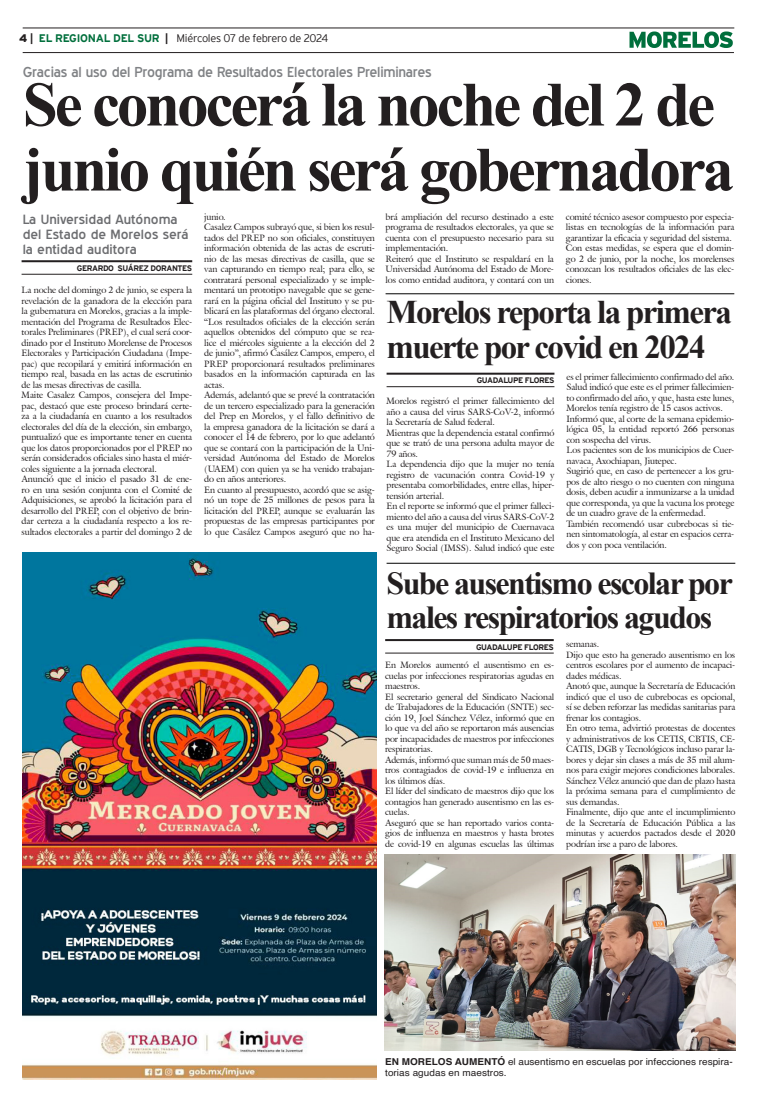
<style>
.page{position:relative;width:757px;height:1106px;background:#fff}
.page>*{position:absolute;margin:0;border:0;box-sizing:border-box;transform-origin:0 0}
.Cabeza_01{font:700 63px "Times New Roman";letter-spacing:-.05em;color:#231f20}
.Cabeza_02{font:700 33px "Times New Roman";letter-spacing:-.05em;color:#231f20}
.Cabeza_03{font:700 32px "Times New Roman";letter-spacing:-.05em;color:#231f20}
.Balazo_01{font:14px "Blue Highway";letter-spacing:-.015em;color:#808285;scale:1.05 1}
.Sumario_Portada{font:13px/15px "Blue Highway";color:#6c6d70;scale:1.1 1}
.t1{font:300 11px "Interstate";letter-spacing:-.03em;color:#231f20}
.Pie_de_foto{font:9.5px/11px "Helvetica";letter-spacing:.005em;color:#231f20;scale:1.05 1}
.t2{font:9.1px/10.5px "Galliard IT Cby BT";letter-spacing:-.01em;color:#231f20;text-align:justify}
.t3{font:9px/10.5px "Galliard IT Cby BT";letter-spacing:-.01em;color:#231f20;text-align:justify}
.t4{font:700 8px "Interstate";letter-spacing:-.05em;color:#231f20}
.s1{font-weight:900}
.s2{font-weight:700}
.s3{font-weight:700;color:#006f3c}
</style>
<div class="page">
<hr style="left:23px;top:28px;width:711px;height:1px;background:#231f20">
<hr style="left:23px;top:52px;width:711px;height:1px;background:#231f20">
<svg style="left:629px;top:31px;width:104px;height:17px"></svg>
<img style="left:23px;top:553px;width:353px;height:526px">
<hr style="left:22px;top:260px;width:170px;height:2px;background:#231f20">
<hr style="left:22px;top:274px;width:170px;height:1px;background:#231f20">
<hr style="left:386px;top:293px;width:348px;height:1px;background:#000">
<hr style="left:387px;top:373px;width:167px;height:2px;background:#231f20">
<hr style="left:387px;top:386px;width:167px;height:1px;background:#231f20">
<hr style="left:385px;top:639px;width:169px;height:2px;background:#231f20">
<hr style="left:385px;top:652px;width:169px;height:1px;background:#231f20">
<hr style="left:387px;top:563px;width:348px;height:1px;background:#000">
<img style="left:385px;top:854px;width:350px;height:196px">
<p class="t1" style="left:19px;top:32px;width:310px"><span class="s1">4</span> <span class="s2">|</span> <span class="s3">EL REGIONAL DEL SUR</span> <span class="s2">|</span> Miércoles 07 de febrero de 2024</p>
<p class="Balazo_01" style="left:23px;top:63px;width:391px">Gracias al uso del Programa de Resultados Electorales Preliminares</p>
<p class="Cabeza_01" style="left:23px;top:59px;width:694px">Se conocerá la noche del 2 de</p>
<p class="Cabeza_01" style="left:23px;top:124px;width:713px">junio quién será gobernadora</p>
<p class="Sumario_Portada" style="left:23px;top:211px;width:152px">La Universidad Autónoma del Estado de Morelos será la entidad auditora</p>
<p class="t4" style="left:77px;top:263px;width:117px">GERARDO SUÁREZ DORANTES</p>
<p class="t2" style="left:386px;top:211px;width:170px">brá ampliación del recurso destinado a este programa de resultados electorales, ya que se cuenta con el presupuesto necesario para su implementación.</p>
<p class="t2" style="left:386px;top:253px;width:170px">Reiteró que el Instituto se respaldará en la Universidad Autónoma del Estado de More&shy;los como entidad auditora, y contará con un</p>
<p class="t2" style="left:566px;top:211px;width:170px">comité técnico asesor compuesto por especia&shy;listas en tecnologías de la información para garantizar la eficacia y seguridad del sistema.</p>
<p class="t2" style="left:566px;top:242px;width:170px">Con estas medidas, se espera que el domin&shy;go 2 de junio, por la noche, los morelenses conozcan los resultados oficiales de las elec&shy;ciones.</p>
<p class="Cabeza_02" style="left:387px;top:288px;width:347px">Morelos reporta la primera</p>
<p class="Cabeza_02" style="left:387px;top:323px;width:320px">muerte por covid en 2024</p>
<p class="t4" style="left:477px;top:376px;width:79px">GUADALUPE FLORES</p>
<p class="t2" style="left:204px;top:211px;width:23px">junio.</p>
<p class="t2" style="left:204px;top:221px;width:172px">Casalez Campos subrayó que, si bien los resul&shy;tados del PREP no son oficiales, constituyen información obtenida de las actas de escruti&shy;nio de las mesas directivas de casilla, que se van capturando en tiempo real; para ello, se contratará personal especializado y se imple&shy;mentará un prototipo navegable que se gene&shy;rará en la página oficial del Instituto y se pu&shy;blicará en las plataformas del órgano electoral.</p>
<p class="t2" style="left:204px;top:316px;width:172px">“Los resultados oficiales de la elección serán aquellos obtenidos del cómputo que se rea&shy;lice el miércoles siguiente a la elección del 2 de junio”, afirmó Casález Campos, empero, el PREP proporcionará resultados preliminares basados en la información capturada en las actas.</p>
<p class="t2" style="left:204px;top:389px;width:172px">Además, adelantó que se prevé la contratación de un tercero especializado para la generación del Prep en Morelos, y el fallo definitivo de la empresa ganadora de la licitación se dará a conocer el 14 de febrero, por lo que adelantó que se contará con la participación de la Uni&shy;versidad Autónoma del Estado de Morelos (UAEM) con quien ya se ha venido trabajan&shy;do en años anteriores.</p>
<p class="t2" style="left:204px;top:484px;width:172px">En cuanto al presupuesto, acordó que se asig&shy;nó un tope de 25 millones de pesos para la licitación del PREP, aunque se evaluarán las propuestas de las empresas participantes por lo que Casález Campos aseguró que no ha-</p>
<p class="t2" style="left:22px;top:284px;width:172px">La noche del domingo 2 de junio, se espera la revelación de la ganadora de la elección para la gubernatura en Morelos, gracias a la imple&shy;mentación del Programa de Resultados Elec&shy;torales Preliminares (PREP), el cual será coor&shy;dinado por el Instituto Morelense de Procesos Electorales y Participación Ciudadana (Impe&shy;pac) que recopilará y emitirá información en tiempo real, basada en las actas de escrutinio de las mesas directivas de casilla.</p>
<p class="t2" style="left:22px;top:389px;width:172px">Maite Casalez Campos, consejera del Impe&shy;pac, destacó que este proceso brindará certe&shy;za a la ciudadanía en cuanto a los resultados electorales del día de la elección, sin embargo, puntualizó que es importante tener en cuenta que los datos proporcionados por el PREP no serán considerados oficiales sino hasta el miér&shy;coles siguiente a la jornada electoral.</p>
<p class="t2" style="left:22px;top:473px;width:172px">Anunció que el inicio el pasado 31 de ene&shy;ro en una sesión conjunta con el Comité de Adquisiciones, se aprobó la licitación para el desarrollo del PREP, con el objetivo de brin&shy;dar certeza a la ciudadanía respecto a los re&shy;sultados electorales a partir del domingo 2 de</p>
<p class="t3" style="left:566px;top:371px;width:169px">es el primer fallecimiento confirmado del año.</p>
<p class="t3" style="left:566px;top:381px;width:169px">Salud indicó que este es el primer fallecimien&shy;to confirmado del año, y que, hasta este lunes, Morelos tenía registro de 15 casos activos.</p>
<p class="t3" style="left:566px;top:413px;width:169px">Informó que, al corte de la semana epidemio&shy;lógica 05, la entidad reportó 266 personas con sospecha del virus.</p>
<p class="t3" style="left:566px;top:444px;width:169px">Los pacientes son de los municipios de Cuer&shy;navaca, Axochiapan, Jiutepec.</p>
<p class="t3" style="left:566px;top:465px;width:169px">Sugirió que, en caso de pertenecer a los gru&shy;pos de alto riesgo o no cuenten con ninguna dosis, deben acudir a inmunizarse a la unidad que corresponda, ya que la vacuna los protege de un cuadro grave de la enfermedad.</p>
<p class="t3" style="left:566px;top:518px;width:169px">También recomendó usar cubrebocas si tie&shy;nen sintomatología, al estar en espacios cerra&shy;dos y con poca ventilación.</p>
<p class="t3" style="left:387px;top:396px;width:169px">Morelos registró el primer fallecimiento del año a causa del virus SARS-CoV-2, informó la Secretaría de Salud federal.</p>
<p class="t3" style="left:387px;top:427px;width:169px">Mientras que la dependencia estatal confirmó que se trató de una persona adulta mayor de 79 años.</p>
<p class="t3" style="left:387px;top:459px;width:169px">La dependencia dijo que la mujer no tenía registro de vacunación contra Covid-19 y presentaba comorbilidades, entre ellas, hiper&shy;tensión arterial.</p>
<p class="t3" style="left:387px;top:501px;width:169px">En el reporte se informó que el primer falleci&shy;miento del año a causa del virus SARS-CoV-2 es una mujer del municipio de Cuernavaca que era atendida en el Instituto Mexicano del Seguro Social (IMSS). Salud indicó que este</p>
<p class="Cabeza_03" style="left:387px;top:560px;width:348px">Sube ausentismo escolar por</p>
<p class="Cabeza_03" style="left:387px;top:594px;width:327px">males respiratorios agudos</p>
<p class="t4" style="left:476px;top:642px;width:79px">GUADALUPE FLORES</p>
<p class="t3" style="left:566px;top:638px;width:35px">semanas.</p>
<p class="t3" style="left:566px;top:649px;width:171px">Dijo que esto ha generado ausentismo en los centros escolares por el aumento de incapaci&shy;dades médicas.</p>
<p class="t3" style="left:566px;top:680px;width:171px">Anotó que, aunque la Secretaría de Educación indicó que el uso de cubrebocas es opcional, sí se deben reforzar las medidas sanitarias para frenar los contagios.</p>
<p class="t3" style="left:566px;top:722px;width:171px">En otro tema, advirtió protestas de docentes y administrativos de los CETIS, CBTIS, CE-CATIS, DGB y Tecnológicos incluso parar la&shy;bores y dejar sin clases a más de 35 mil alum&shy;nos para exigir mejores condiciones laborales.</p>
<p class="t3" style="left:566px;top:775px;width:171px">Sánchez Vélez anunció que dan de plazo hasta la próxima semana para el cumplimiento de sus demandas.</p>
<p class="t3" style="left:566px;top:806px;width:171px">Finalmente, dijo que ante el incumplimiento de la Secretaría de Educación Pública a las minutas y acuerdos pactados desde el 2020 podrían irse a paro de labores.</p>
<p class="t3" style="left:385px;top:659px;width:171px">En Morelos aumentó el ausentismo en es&shy;cuelas por infecciones respiratorias agudas en maestros.</p>
<p class="t3" style="left:385px;top:691px;width:171px">El secretario general del Sindicato Nacional de Trabajadores de la Educación (SNTE) sec&shy;ción 19, Joel Sánchez Vélez, informó que en lo que va del año se reportaron más ausencias por incapacidades de maestros por infecciones respiratorias.</p>
<p class="t3" style="left:385px;top:754px;width:171px">Además, informó que suman más de 50 maes&shy;tros contagiados de covid-19 e influenza en los últimos días.</p>
<p class="t3" style="left:385px;top:785px;width:171px">El líder del sindicato de maestros dijo que los contagios han generado ausentismo en las es&shy;cuelas.</p>
<p class="t3" style="left:385px;top:817px;width:171px">Aseguró que se han reportado varios conta&shy;gios de influenza en maestros y hasta brotes de covid-19 en algunas escuelas las últimas</p>
<p class="Pie_de_foto" style="left:385px;top:1056px;width:333px"><span class="s2">EN MORELOS AUMENTÓ</span> el ausentismo en escuelas por infecciones respira&shy;torias agudas en maestros.</p>
</div>
